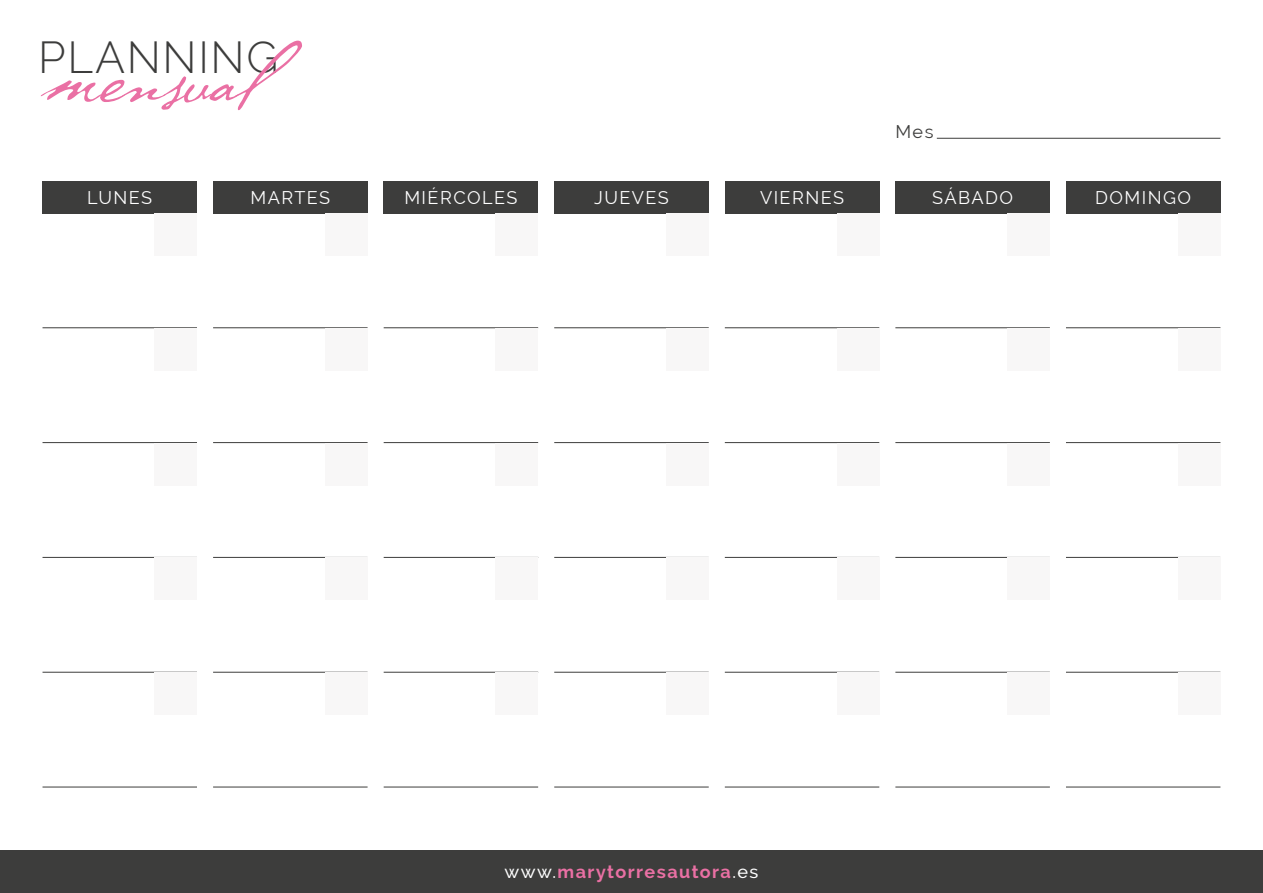
<style>
.page{position:relative;width:1263px;height:893px;background:#fff}
.page>*{position:absolute;margin:0;border:0;box-sizing:border-box;transform-origin:0 0}
.t1{font:86.55px "P22 Cezanne Pro";color:#ea70a4}
.t2{font:300 43.95px "Raleway";letter-spacing:.04em;color:#3d3d3c}
.t3{font:18px "Raleway";letter-spacing:.08em;color:#fff}
.t4{font:700 18px "Raleway";letter-spacing:.08em;color:#ea70a4}
.t5{font:18px "Raleway";color:#3d3d3c}
.s1{font-weight:500;color:#fff}
</style>
<div class="page">
<div style="left:43px;top:181px;width:154px;height:32px;background:#3d3d3c"></div>
<div style="left:213px;top:181px;width:155px;height:32px;background:#3d3d3c"></div>
<div style="left:384px;top:181px;width:154px;height:32px;background:#3d3d3c"></div>
<div style="left:554px;top:181px;width:155px;height:32px;background:#3d3d3c"></div>
<div style="left:725px;top:181px;width:154px;height:32px;background:#3d3d3c"></div>
<div style="left:895px;top:181px;width:155px;height:32px;background:#3d3d3c"></div>
<div style="left:1066px;top:181px;width:154px;height:32px;background:#3d3d3c"></div>
<hr style="left:937px;top:138px;width:283px;height:1px;background:#3d3d3c">
<hr style="left:43px;top:327px;width:154px;height:1px;background:#3d3d3c">
<hr style="left:43px;top:442px;width:154px;height:1px;background:#3d3d3c">
<hr style="left:43px;top:557px;width:154px;height:1px;background:#3d3d3c">
<hr style="left:43px;top:672px;width:154px;height:1px;background:#3d3d3c">
<hr style="left:43px;top:787px;width:154px;height:1px;background:#3d3d3c">
<hr style="left:213px;top:327px;width:155px;height:1px;background:#3d3d3c">
<hr style="left:213px;top:442px;width:155px;height:1px;background:#3d3d3c">
<hr style="left:213px;top:557px;width:155px;height:1px;background:#3d3d3c">
<hr style="left:213px;top:672px;width:155px;height:1px;background:#3d3d3c">
<hr style="left:213px;top:787px;width:155px;height:1px;background:#3d3d3c">
<hr style="left:384px;top:327px;width:154px;height:1px;background:#3d3d3c">
<hr style="left:384px;top:442px;width:154px;height:1px;background:#3d3d3c">
<hr style="left:384px;top:557px;width:154px;height:1px;background:#3d3d3c">
<hr style="left:384px;top:672px;width:154px;height:1px;background:#3d3d3c">
<hr style="left:384px;top:787px;width:154px;height:1px;background:#3d3d3c">
<hr style="left:554px;top:327px;width:155px;height:1px;background:#3d3d3c">
<hr style="left:554px;top:442px;width:155px;height:1px;background:#3d3d3c">
<hr style="left:554px;top:557px;width:155px;height:1px;background:#3d3d3c">
<hr style="left:554px;top:672px;width:155px;height:1px;background:#3d3d3c">
<hr style="left:554px;top:787px;width:155px;height:1px;background:#3d3d3c">
<hr style="left:725px;top:327px;width:154px;height:1px;background:#3d3d3c">
<hr style="left:725px;top:442px;width:154px;height:1px;background:#3d3d3c">
<hr style="left:725px;top:557px;width:154px;height:1px;background:#3d3d3c">
<hr style="left:725px;top:672px;width:154px;height:1px;background:#3d3d3c">
<hr style="left:725px;top:787px;width:154px;height:1px;background:#3d3d3c">
<hr style="left:895px;top:327px;width:155px;height:1px;background:#3d3d3c">
<hr style="left:895px;top:442px;width:155px;height:1px;background:#3d3d3c">
<hr style="left:895px;top:557px;width:155px;height:1px;background:#3d3d3c">
<hr style="left:895px;top:672px;width:155px;height:1px;background:#3d3d3c">
<hr style="left:895px;top:787px;width:155px;height:1px;background:#3d3d3c">
<hr style="left:1066px;top:327px;width:154px;height:1px;background:#3d3d3c">
<hr style="left:1066px;top:442px;width:154px;height:1px;background:#3d3d3c">
<hr style="left:1066px;top:557px;width:154px;height:1px;background:#3d3d3c">
<hr style="left:1066px;top:672px;width:154px;height:1px;background:#3d3d3c">
<hr style="left:1066px;top:787px;width:154px;height:1px;background:#3d3d3c">
<div style="left:0;top:850px;width:1263px;height:43px;background:#3d3d3c"></div>
<div style="left:154px;top:213px;width:43px;height:43px;background:#f8f7f7"></div>
<div style="left:325px;top:213px;width:43px;height:43px;background:#f8f7f7"></div>
<div style="left:496px;top:213px;width:42px;height:43px;background:#f8f7f7"></div>
<div style="left:666px;top:213px;width:43px;height:43px;background:#f8f7f7"></div>
<div style="left:837px;top:213px;width:42px;height:43px;background:#f8f7f7"></div>
<div style="left:1007px;top:213px;width:43px;height:43px;background:#f8f7f7"></div>
<div style="left:1178px;top:213px;width:42px;height:43px;background:#f8f7f7"></div>
<div style="left:154px;top:328px;width:43px;height:42px;background:#f8f7f7"></div>
<div style="left:325px;top:328px;width:43px;height:42px;background:#f8f7f7"></div>
<div style="left:496px;top:328px;width:42px;height:42px;background:#f8f7f7"></div>
<div style="left:666px;top:328px;width:43px;height:42px;background:#f8f7f7"></div>
<div style="left:837px;top:328px;width:42px;height:42px;background:#f8f7f7"></div>
<div style="left:1007px;top:328px;width:43px;height:42px;background:#f8f7f7"></div>
<div style="left:1178px;top:328px;width:42px;height:42px;background:#f8f7f7"></div>
<div style="left:154px;top:443px;width:43px;height:42px;background:#f8f7f7"></div>
<div style="left:325px;top:443px;width:43px;height:42px;background:#f8f7f7"></div>
<div style="left:496px;top:443px;width:42px;height:42px;background:#f8f7f7"></div>
<div style="left:666px;top:443px;width:43px;height:42px;background:#f8f7f7"></div>
<div style="left:837px;top:443px;width:42px;height:42px;background:#f8f7f7"></div>
<div style="left:1007px;top:443px;width:43px;height:42px;background:#f8f7f7"></div>
<div style="left:1178px;top:443px;width:42px;height:42px;background:#f8f7f7"></div>
<div style="left:154px;top:558px;width:43px;height:42px;background:#f8f7f7"></div>
<div style="left:325px;top:558px;width:43px;height:42px;background:#f8f7f7"></div>
<div style="left:496px;top:558px;width:42px;height:42px;background:#f8f7f7"></div>
<div style="left:666px;top:558px;width:43px;height:42px;background:#f8f7f7"></div>
<div style="left:837px;top:558px;width:42px;height:42px;background:#f8f7f7"></div>
<div style="left:1007px;top:558px;width:43px;height:42px;background:#f8f7f7"></div>
<div style="left:1178px;top:558px;width:42px;height:42px;background:#f8f7f7"></div>
<div style="left:154px;top:672px;width:43px;height:43px;background:#f8f7f7"></div>
<div style="left:325px;top:672px;width:43px;height:43px;background:#f8f7f7"></div>
<div style="left:496px;top:672px;width:42px;height:43px;background:#f8f7f7"></div>
<div style="left:666px;top:672px;width:43px;height:43px;background:#f8f7f7"></div>
<div style="left:837px;top:672px;width:42px;height:43px;background:#f8f7f7"></div>
<div style="left:1007px;top:672px;width:43px;height:43px;background:#f8f7f7"></div>
<div style="left:1178px;top:672px;width:42px;height:43px;background:#f8f7f7"></div>
<h1 class="t1" style="left:42px;top:20px;width:223px">mensual</h1>
<h2 class="t2" style="left:38px;top:32px;width:242px">PLANNING</h2>
<p class="t5" style="left:895px;top:121px;width:40px">Mes</p>
<p class="t3" style="left:87px;top:187px;width:66px">LUNES</p>
<p class="t3" style="left:250px;top:187px;width:81px">MARTES</p>
<p class="t3" style="left:404px;top:187px;width:115px">MIÉRCOLES</p>
<p class="t3" style="left:594px;top:187px;width:76px">JUEVES</p>
<p class="t3" style="left:760px;top:187px;width:85px">VIERNES</p>
<p class="t3" style="left:932px;top:187px;width:82px">SÁBADO</p>
<p class="t3" style="left:1095px;top:187px;width:97px">DOMINGO</p>
<p class="t4" style="left:505px;top:861px;width:255px"><span class="s1">www.</span>marytorresautora<span class="s1">.es</span></p>
</div>
